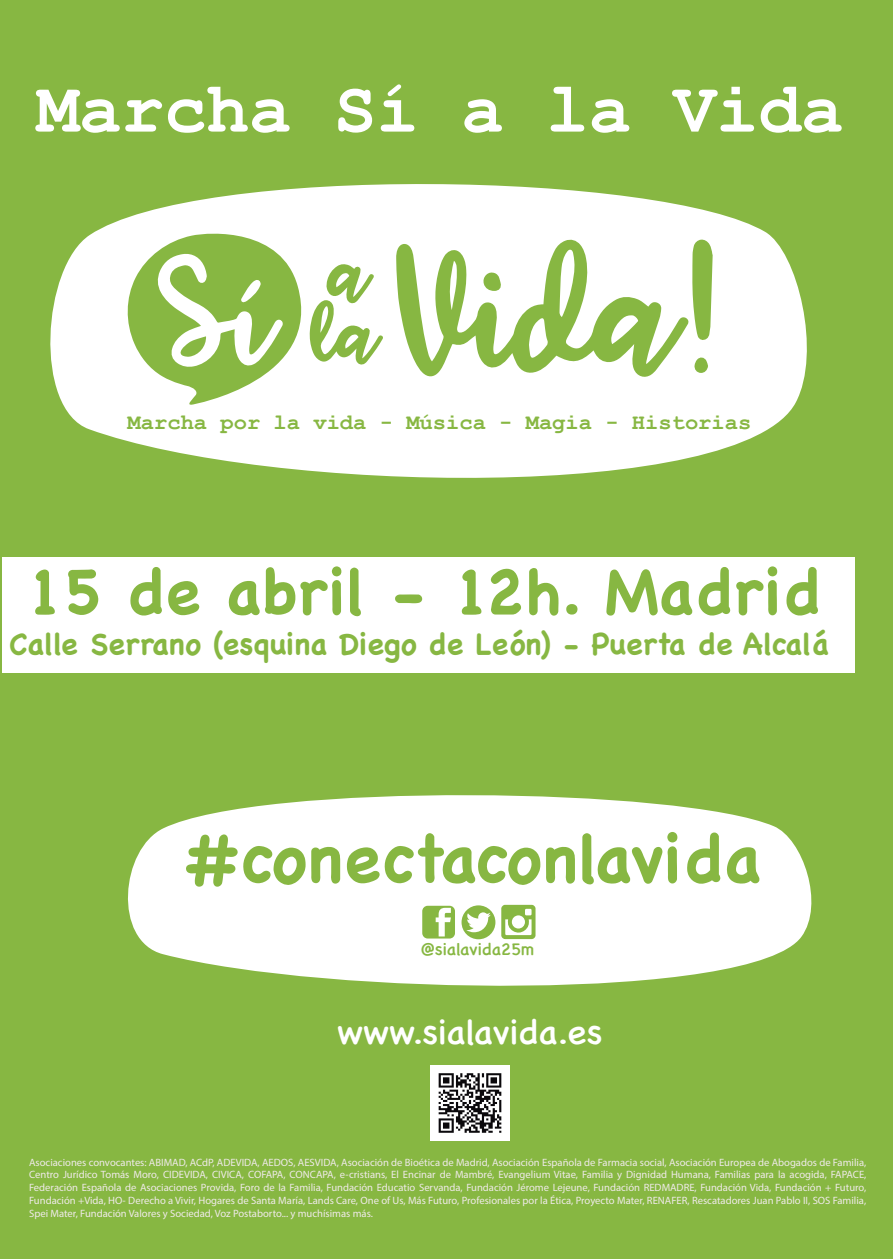
<style>
.page{position:relative;width:893px;height:1259px;background:#87b742}
.page>*{position:absolute;margin:0;border:0;box-sizing:border-box;transform-origin:0 0}
.t1{font:700 70.8px "Courier New";color:#fff}
.t2{font:700 66.3px "Chalkboard SE";color:#87b742}
.t3{font:700 63px "Chalkboard SE";color:#87b742}
.t4{font:36px "Chalkboard SE";color:#fff}
.t5{font:700 30px "Chalkboard SE";color:#87b742}
.t6{font:700 22.2px "Courier New";color:#87b742}
.t7{font:17.7px "Chalkboard SE";color:#87b742}
.t8{font:10.5px/12.6px "Myriad Pro";color:#f0eaea;text-align:justify}
</style>
<div class="page">
<svg style="left:50px;top:184px;width:757px;height:294px;fill:#fff"></svg>
<svg style="left:396px;top:238px;width:317px;height:141px"></svg>
<svg style="left:125px;top:228px;width:258px;height:178px"></svg>
<svg style="left:128px;top:795px;width:684px;height:191px;background:#edf4e4"></svg>
<svg style="left:422px;top:905px;width:33px;height:33px"></svg>
<svg style="left:462px;top:905px;width:33px;height:34px"></svg>
<svg style="left:501px;top:905px;width:34px;height:34px"></svg>
<img style="left:430px;top:1066px;width:79px;height:74px">
<div style="left:3px;top:557px;width:852px;height:115px;background:#fff"></div>
<h1 class="t1" style="left:37px;top:66px;width:808px">Marcha Sí a la Vida</h1>
<h3 class="t6" style="left:128px;top:408px;width:625px">Marcha por la vida - Música - Magia - Historias</h3>
<h3 class="t3" style="left:24px;top:554px;width:799px">15 de abril - 12h. Madrid</h3>
<h3 class="t5" style="left:9px;top:626px;width:821px">Calle Serrano (esquina Diego de León) - Puerta de Alcalá</h3>
<h2 class="t2" style="left:184px;top:819px;width:578px">#conectaconlavida</h2>
<h3 class="t7" style="left:421px;top:934px;width:115px">@sialavida25m</h3>
<h3 class="t4" style="left:337px;top:1000px;width:267px">www.sialavida.es</h3>
<p class="t8" style="left:29px;top:1155px;width:839px">Asociaciones convocantes: ABIMAD, ACdP, ADEVIDA, AEDOS, AESVIDA, Asociación de Bioética de Madrid, Asociación Española de Farmacia social, Asociación Europea de Abogados de Familia, Centro Jurídico Tomás Moro, CIDEVIDA, CIVICA, COFAPA, CONCAPA, e-cristians, El Encinar de Mambré, Evangelium Vitae, Familia y Dignidad Humana, Familias para la acogida, FAPACE, Federación Española de Asociaciones Provida, Foro de la Familia, Fundación Educatio Servanda, Fundación Jérome Lejeune, Fundación REDMADRE, Fundación Vida, Fundación + Futuro, Fundación +Vida, HO- Derecho a Vivir, Hogares de Santa María, Lands Care, One of Us, Más Futuro, Profesionales por la Ética, Proyecto Mater, RENAFER, Rescatadores Juan Pablo II, SOS Familia, Spei Mater, Fundación Valores y Sociedad, Voz Postaborto... y muchísimas más.</p>
</div>
